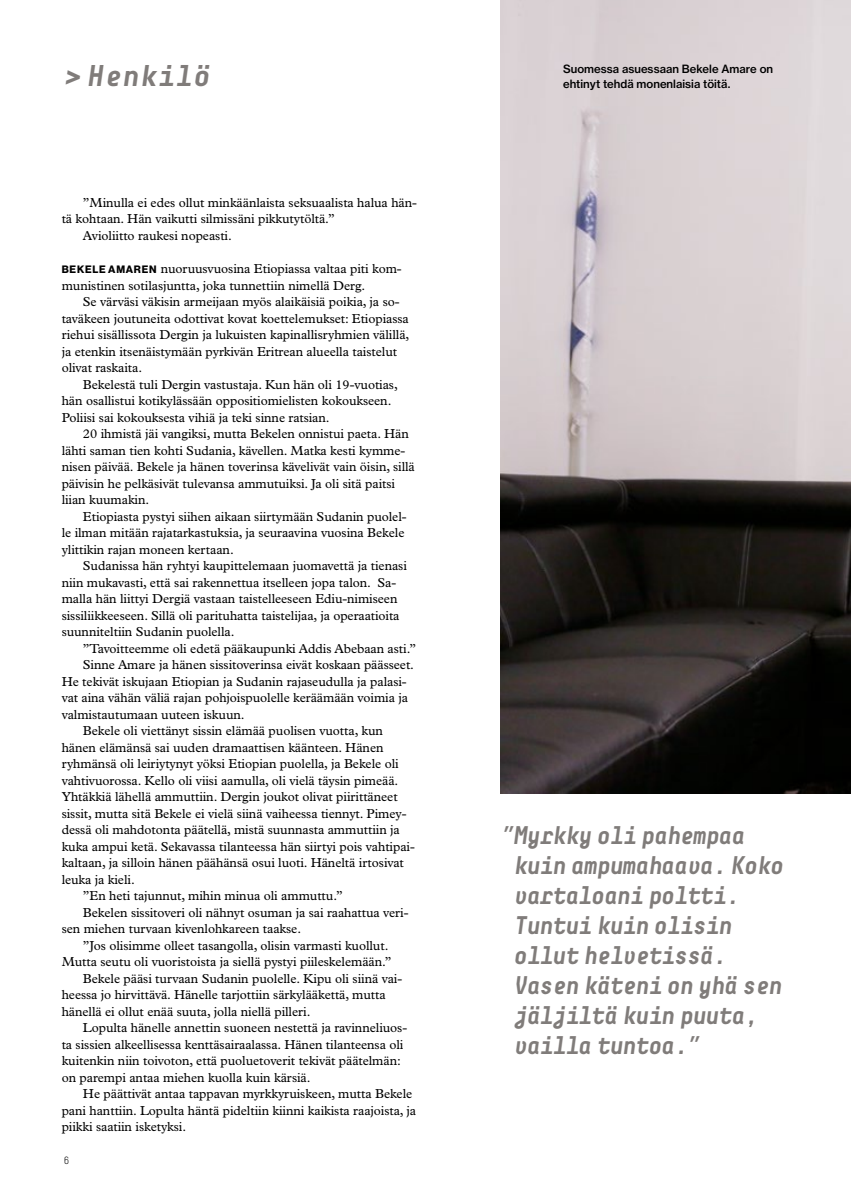
<style>
.page{position:relative;width:851px;height:1191px;background:#fff}
.page>*{position:absolute;margin:0;border:0;box-sizing:border-box;transform-origin:0 0}
.t1{font:italic 700 30px "Decima Mono";letter-spacing:-.01em;color:#807c7a}
.t2{font:italic 700 25.5px/30px "Decima Mono";letter-spacing:-.07em;color:#807c7a;scale:.95 1}
.t3{font:13.05px/16.5px "Plantin Std";letter-spacing:-.005em;color:#000}
.t4{font:11.25px "N Haas Grotesk TX Std 65 Md";color:#000}
.t5{font:300 10.5px "Decima Mono";color:#000}
.s1{font-family:"N Haas Grotesk DS Std 75 Bd";font-size:10.5px}
</style>
<div class="page">
<img style="left:500px;top:0;width:350px;height:793px">
<h1 class="t1" style="left:64px;top:58px;width:148px">&gt; Henkilö</h1>
<p class="t3" style="left:83px;top:194px;width:335px">”Minulla ei edes ollut minkäänlaista seksuaalista halua hän-</p>
<p class="t3" style="left:62px;top:211px;width:274px">tä kohtaan. Hän vaikutti silmissäni pikkutytöltä.”</p>
<p class="t3" style="left:83px;top:227px;width:150px">Avioliitto raukesi nopeasti.</p>
<p class="t3" style="left:62px;top:260px;width:341px"><span class="s1">BEKELE AMAREN</span> nuoruusvuosina Etiopiassa valtaa piti kom&shy;munistinen sotilasjuntta, joka tunnettiin nimellä Derg.</p>
<p class="t3" style="left:62px;top:293px;width:349px;text-indent:21px">Se värväsi väkisin armeijaan myös alaikäisiä poikia, ja so&shy;taväkeen joutuneita odottivat kovat koettelemukset: Etiopiassa riehui sisällissota Dergin ja lukuisten kapinallisryhmien välillä, ja etenkin itsenäistymään pyrkivän Eritrean alueella taistelut olivat raskaita.</p>
<p class="t3" style="left:62px;top:376px;width:337px;text-indent:21px">Bekelestä tuli Dergin vastustaja. Kun hän oli 19-vuotias, hän osallistui kotikylässään oppositiomielisten kokoukseen.<br>Poliisi sai kokouksesta vihiä ja teki sinne ratsian.</p>
<p class="t3" style="left:62px;top:425px;width:354px;text-indent:21px">20 ihmistä jäi vangiksi, mutta Bekelen onnistui paeta. Hän lähti saman tien kohti Sudania, kävellen. Matka kesti kymme&shy;nisen päivää. Bekele ja hänen toverinsa kävelivät vain öisin, sillä päivisin he pelkäsivät tulevansa ammutuiksi. Ja oli sitä paitsi liian kuumakin.</p>
<p class="t3" style="left:62px;top:508px;width:346px;text-indent:21px">Etiopiasta pystyi siihen aikaan siirtymään Sudanin puolel&shy;le ilman mitään rajatarkastuksia, ja seuraavina vuosina Bekele ylittikin rajan moneen kertaan.</p>
<p class="t3" style="left:62px;top:557px;width:347px;text-indent:21px">Sudanissa hän ryhtyi kaupittelemaan juomavettä ja tienasi niin mukavasti, että sai rakennettua itselleen jopa talon. Sa&shy;malla hän liittyi Dergiä vastaan taistelleeseen Ediu-nimiseen sissiliikkeeseen. Sillä oli parituhatta taistelijaa, ja operaatioita suunniteltiin Sudanin puolella.</p>
<p class="t3" style="left:83px;top:640px;width:334px">”Tavoitteemme oli edetä pääkaupunki Addis Abebaan asti.”</p>
<p class="t3" style="left:83px;top:656px;width:332px">Sinne Amare ja hänen sissitoverinsa eivät koskaan päässeet.</p>
<p class="t3" style="left:62px;top:673px;width:346px">He tekivät iskujaan Etiopian ja Sudanin rajaseudulla ja palasi-</p>
<p class="t3" style="left:62px;top:689px;width:348px">vat aina vähän väliä rajan pohjoispuolelle keräämään voimia ja</p>
<p class="t3" style="left:62px;top:706px;width:184px">valmistautumaan uuteen iskuun.</p>
<p class="t3" style="left:83px;top:722px;width:301px">Bekele oli viettänyt sissin elämää puolisen vuotta, kun</p>
<p class="t3" style="left:62px;top:739px;width:323px">hänen elämänsä sai uuden dramaattisen käänteen. Hänen</p>
<p class="t3" style="left:62px;top:755px;width:338px">ryhmänsä oli leiriytynyt yöksi Etiopian puolella, ja Bekele oli</p>
<p class="t3" style="left:62px;top:772px;width:338px">vahtivuorossa. Kello oli viisi aamulla, oli vielä täysin pimeää.</p>
<p class="t3" style="left:62px;top:788px;width:337px">Yhtäkkiä lähellä ammuttiin. Dergin joukot olivat piirittäneet</p>
<p class="t3" style="left:62px;top:805px;width:346px">sissit, mutta sitä Bekele ei vielä siinä vaiheessa tiennyt. Pimey-</p>
<p class="t3" style="left:62px;top:821px;width:339px">dessä oli mahdotonta päätellä, mistä suunnasta ammuttiin ja</p>
<p class="t3" style="left:62px;top:838px;width:354px">kuka ampui ketä. Sekavassa tilanteessa hän siirtyi pois vahtipai-</p>
<p class="t3" style="left:62px;top:854px;width:343px">kaltaan, ja silloin hänen päähänsä osui luoti. Häneltä irtosivat</p>
<p class="t3" style="left:62px;top:871px;width:75px">leuka ja kieli.</p>
<p class="t3" style="left:83px;top:887px;width:261px">”En heti tajunnut, mihin minua oli ammuttu.”</p>
<p class="t3" style="left:83px;top:904px;width:327px">Bekelen sissitoveri oli nähnyt osuman ja sai raahattua veri-</p>
<p class="t3" style="left:62px;top:920px;width:241px">sen miehen turvaan kivenlohkareen taakse.</p>
<p class="t3" style="left:83px;top:937px;width:307px">”Jos olisimme olleet tasangolla, olisin varmasti kuollut.</p>
<p class="t3" style="left:62px;top:953px;width:331px">Mutta seutu oli vuoristoista ja siellä pystyi piileskelemään.”</p>
<p class="t3" style="left:83px;top:970px;width:321px">Bekele pääsi turvaan Sudanin puolelle. Kipu oli siinä vai-</p>
<p class="t3" style="left:62px;top:986px;width:325px">heessa jo hirvittävä. Hänelle tarjottiin särkylääkettä, mutta</p>
<p class="t3" style="left:62px;top:1003px;width:250px">hänellä ei ollut enää suuta, jolla niellä pilleri.</p>
<p class="t3" style="left:83px;top:1019px;width:325px">Lopulta hänelle annettin suoneen nestettä ja ravinneliuos-</p>
<p class="t3" style="left:62px;top:1036px;width:343px">ta sissien alkeellisessa kenttäsairaalassa. Hänen tilanteensa oli</p>
<p class="t3" style="left:62px;top:1052px;width:340px">kuitenkin niin toivoton, että puoluetoverit tekivät päätelmän:</p>
<p class="t3" style="left:62px;top:1069px;width:250px">on parempi antaa miehen kuolla kuin kärsiä.</p>
<p class="t3" style="left:83px;top:1085px;width:331px">He päättivät antaa tappavan myrkkyruiskeen, mutta Bekele</p>
<p class="t3" style="left:62px;top:1102px;width:356px">pani hanttiin. Lopulta häntä pideltiin kiinni kaikista raajoista, ja</p>
<p class="t3" style="left:62px;top:1118px;width:126px">piikki saatiin isketyksi.</p>
<p class="t5" style="left:63px;top:1154px;width:8px">6</p>
<p class="t4" style="left:563px;top:61px;width:211px">Suomessa asuessaan Bekele Amare on</p>
<p class="t4" style="left:563px;top:76px;width:169px">ehtinyt tehdä monenlaisia töitä.</p>
<h2 class="t2" style="left:513px;top:820px;width:286px;text-indent:-13px">”Myrkky oli pahempaa kuin ampumahaava. Koko vartaloani poltti.<br>Tuntui kuin olisin ollut helvetissä.<br>Vasen käteni on yhä sen jäljiltä kuin puuta, vailla tuntoa.”</h2>
</div>
